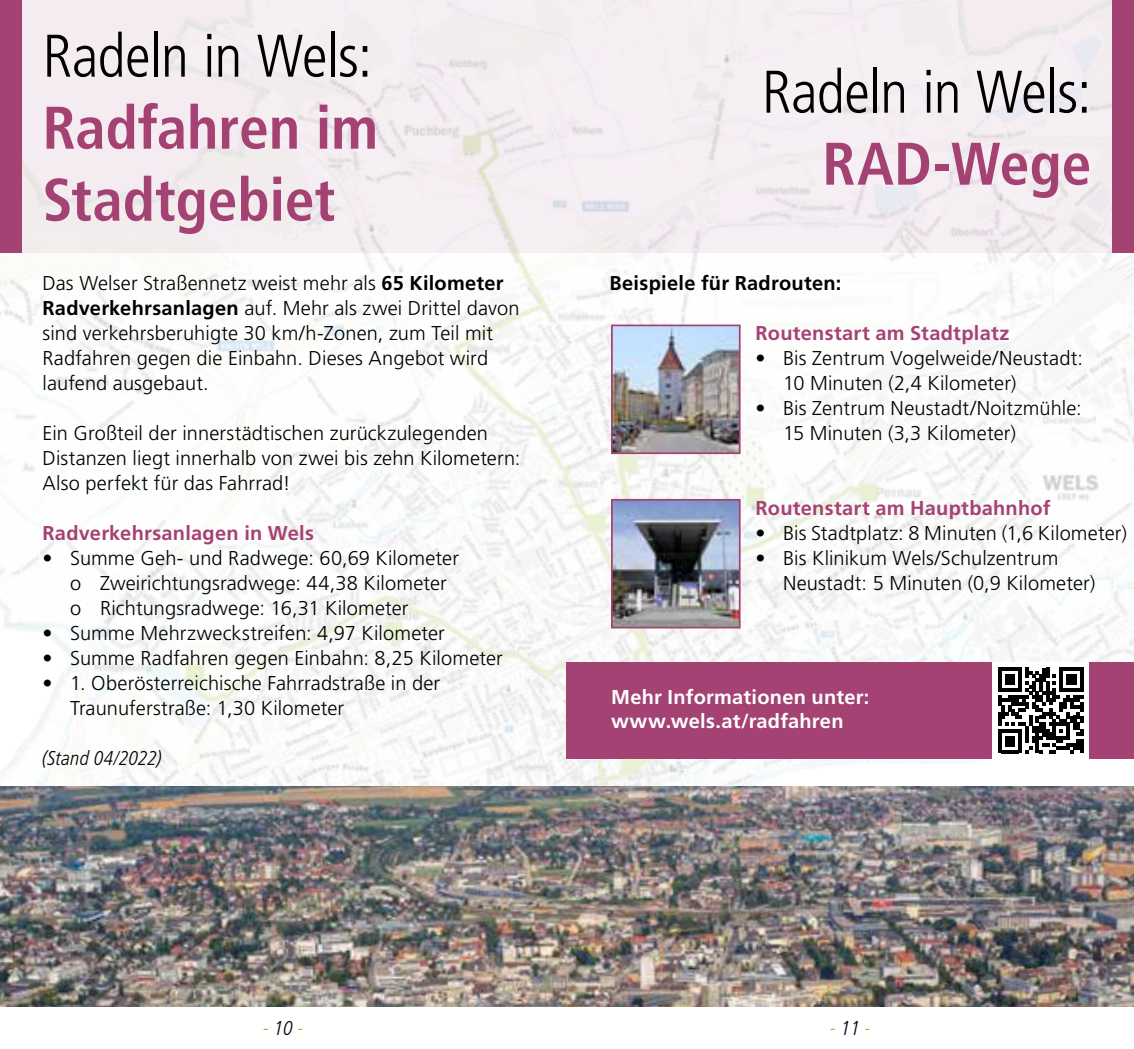
<style>
.page{position:relative;width:1134px;height:1049px;background:#fff}
.page>*{position:absolute;margin:0;border:0;box-sizing:border-box;transform-origin:0 0}
.t1{font:700 condensed 60px/72px "Frutiger LT Std";color:#a54274}
.t2{font:300 condensed 60px "Frutiger LT Std";letter-spacing:-.015em;color:#000}
.t3{font:300 20px/25px "Frutiger LT Std";letter-spacing:.005em;color:#000}
.t4{font:700 20px "Frutiger LT Std";letter-spacing:.015em;color:#a54274}
.t5{font:700 20px/24px "Frutiger LT Std";letter-spacing:.015em;color:#fff}
.t6{font:700 20px "Frutiger LT Std";letter-spacing:.015em;color:#000}
.t7{font:italic 300 condensed 20px "Frutiger LT Std";letter-spacing:.005em;color:#000}
.t8{font:italic 300 condensed 20px "Frutiger LT Std";color:#90bf21}
.s1{font-weight:700}
.s2{color:#000}
</style>
<div class="page">
<img style="left:0;top:0;width:1134px;height:787px">
<img style="left:0;top:787px;width:1134px;height:219px">
<div style="left:0;top:0;width:21px;height:252px;background:#a54274"></div>
<div style="left:567px;top:662px;width:567px;height:97px;background:#a54274"></div>
<img style="left:614px;top:327px;width:124px;height:124px">
<div style="left:611px;top:324px;width:130px;height:130px;border:2px solid #a54274"></div>
<img style="left:614px;top:502px;width:124px;height:123px">
<div style="left:611px;top:499px;width:130px;height:129px;border:2px solid #a54274"></div>
<div style="left:1113px;top:0;width:21px;height:252px;background:#a54274"></div>
<div style="left:992px;top:662px;width:97px;height:97px;background:#fff"></div>
<svg style="left:998px;top:668px;width:85px;height:85px"></svg>
<h1 class="t2" style="left:43px;top:22px;width:331px">Radeln in Wels:</h1>
<h1 class="t1" style="left:43px;top:92px;width:337px">Radfahren im<br>Stadtgebiet</h1>
<p class="t3" style="left:43px;top:271px;width:478px">Das Welser Straßennetz weist mehr als <span class="s1">65 Kilometer Radverkehrsanlagen</span> auf. Mehr als zwei Drittel davon sind verkehrsberuhigte 30 km/h-Zonen, zum Teil mit Radfahren gegen die Einbahn. Dieses Angebot wird laufend ausgebaut.</p>
<p class="t3" style="left:43px;top:421px;width:479px">Ein Großteil der innerstädtischen zurückzulegenden<br>Distanzen liegt innerhalb von zwei bis zehn Kilometern:<br>Also perfekt für das Fahrrad!</p>
<p class="t4" style="left:43px;top:521px;width:273px">Radverkehrsanlagen in Wels</p>
<p class="t3" style="left:70px;top:546px;width:390px;text-indent:-28px">• Summe Geh- und Radwege: 60,69 Kilometer o Zweirichtungsradwege: 44,38 Kilometer o Richtungsradwege: 16,31 Kilometer</p>
<p class="t3" style="left:43px;top:621px;width:404px">• Summe Mehrzweckstreifen: 4,97 Kilometer</p>
<p class="t3" style="left:43px;top:646px;width:462px">• Summe Radfahren gegen Einbahn: 8,25 Kilometer</p>
<p class="t3" style="left:70px;top:671px;width:372px;text-indent:-28px">• 1. Oberösterreichische Fahrradstraße in der<br>Traunuferstraße: 1,30 Kilometer</p>
<p class="t7" style="left:43px;top:747px;width:121px">(Stand 04/2022)</p>
<h1 class="t2" style="left:762px;top:58px;width:331px">Radeln in Wels:</h1>
<h1 class="t1" style="left:822px;top:128px;width:271px">RAD-Wege</h1>
<p class="t6" style="left:609px;top:271px;width:233px">Beispiele für Radrouten:</p>
<p class="t4" style="left:755px;top:321px;width:255px">Routenstart am Stadtplatz</p>
<p class="t3" style="left:783px;top:346px;width:302px;text-indent:-28px">• Bis Zentrum Vogelweide/Neustadt:<br>10 Minuten (2,4 Kilometer)</p>
<p class="t3" style="left:783px;top:396px;width:300px;text-indent:-28px">• Bis Zentrum Neustadt/Noitzmühle:<br>15 Minuten (3,3 Kilometer)</p>
<p class="t4" style="left:755px;top:496px;width:297px">Routenstart am Hauptbahnhof</p>
<p class="t3" style="left:755px;top:521px;width:373px">• Bis Stadtplatz: 8 Minuten (1,6 Kilometer)</p>
<p class="t3" style="left:783px;top:546px;width:314px;text-indent:-28px">• Bis Klinikum Wels/Schulzentrum<br>Neustadt: 5 Minuten (0,9 Kilometer)</p>
<p class="t5" style="left:611px;top:685px;width:260px">Mehr Informationen unter: www.wels.at/radfahren</p>
<p class="t8" style="left:263px;top:1017px;width:42px">- <span class="s2">10</span> -</p>
<p class="t8" style="left:830px;top:1017px;width:42px">- <span class="s2">11</span> -</p>
</div>
